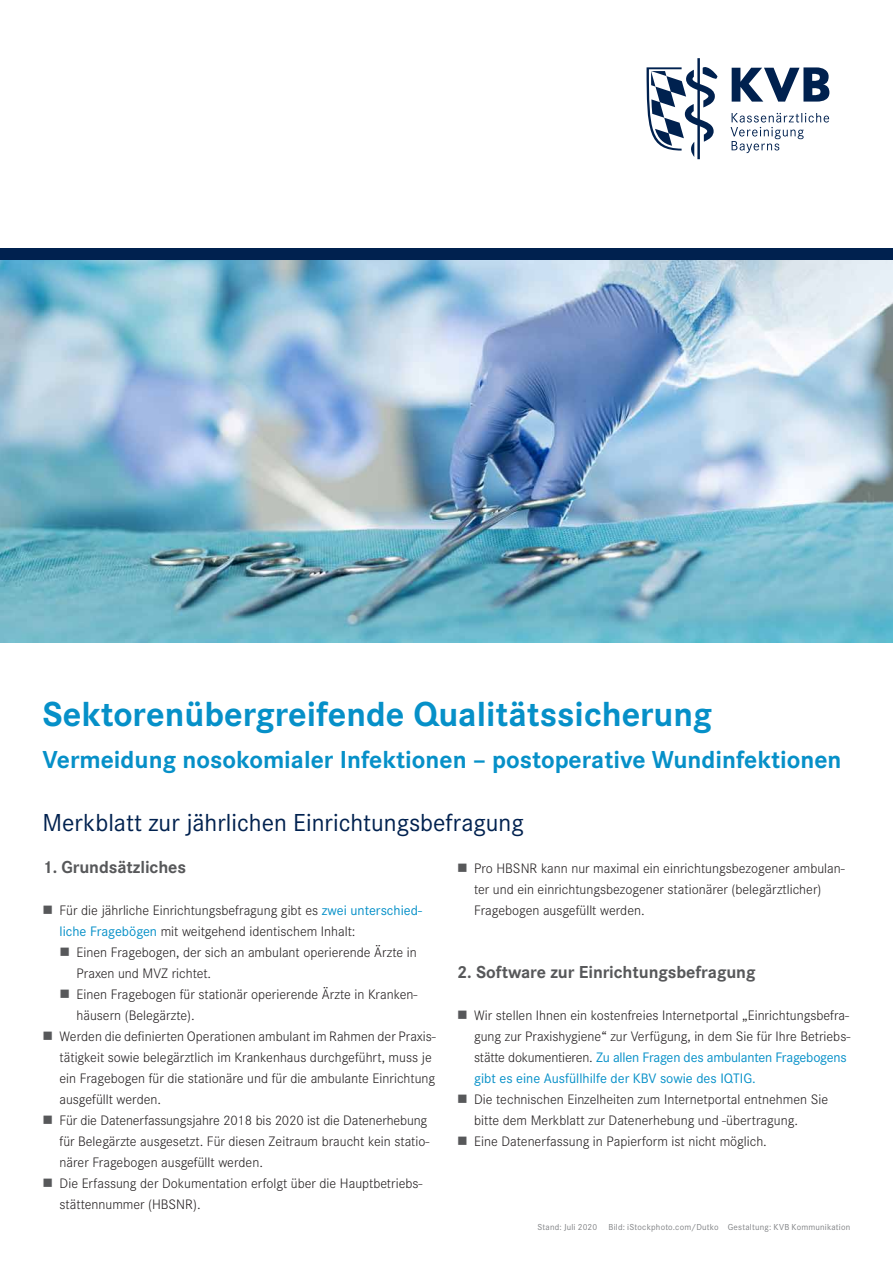
<style>
.page{position:relative;width:893px;height:1263px;background:#fff}
.page>*{position:absolute;margin:0;border:0;box-sizing:border-box;transform-origin:0 0}
.t1{font:700 36px "Corporate S";color:#0690c8}
.t2{font:700 25.5px "Corporate S";color:#0690c8}
.t3{font:25.5px "Corporate S";color:#00214f}
.t4{font:700 18px "Corporate S";letter-spacing:-.005em;color:#57585a}
.t5{font:300 14.25px/21px "Corporate S";color:#231f20}
.t6{font:9px "Corporate S";letter-spacing:.02em;color:#808285}
.s1{font-weight:400;color:#0690c8}
</style>
<div class="page">
<svg style="left:647px;top:58px;width:182px;height:101px"></svg>
<div style="left:0;top:248px;width:893px;height:12px;background:#00214f"></div>
<img style="left:0;top:260px;width:893px;height:382px">
<h1 class="t1" style="left:43px;top:689px;width:671px">Sektorenübergreifende Qualitätssicherung</h1>
<h2 class="t2" style="left:43px;top:742px;width:801px">Vermeidung nosokomialer Infektionen – postoperative Wundinfektionen</h2>
<h2 class="t3" style="left:43px;top:806px;width:483px">Merkblatt zur jährlichen Einrichtungsbefragung</h2>
<p class="t4" style="left:43px;top:855px;width:145px">1. Grundsätzliches</p>
<p class="t5" style="left:60px;top:899px;width:364px">Für die jährliche Einrichtungsbefragung gibt es <span class="s1">zwei unterschied&shy;liche Fragebögen</span> mit weitgehend identischem Inhalt:</p>
<p class="t5" style="left:77px;top:941px;width:342px">Einen Fragebogen, der sich an ambulant operierende Ärzte in</p>
<p class="t5" style="left:77px;top:962px;width:136px">Praxen und MVZ richtet.</p>
<p class="t5" style="left:77px;top:983px;width:342px">Einen Fragebogen für stationär operierende Ärzte in Kranken-</p>
<p class="t5" style="left:77px;top:1004px;width:120px">häusern (Belegärzte).</p>
<p class="t5" style="left:60px;top:1025px;width:378px">Werden die definierten Operationen ambulant im Rahmen der Praxis-</p>
<p class="t5" style="left:60px;top:1046px;width:374px">tätigkeit sowie belegärztlich im Krankenhaus durchgeführt, muss je</p>
<p class="t5" style="left:60px;top:1067px;width:377px">ein Fragebogen für die stationäre und für die ambulante Einrichtung</p>
<p class="t5" style="left:60px;top:1088px;width:103px">ausgefüllt werden.</p>
<p class="t5" style="left:60px;top:1109px;width:369px">Für die Datenerfassungsjahre 2018 bis 2020 ist die Datenerhebung</p>
<p class="t5" style="left:60px;top:1130px;width:371px">für Belegärzte ausgesetzt. Für diesen Zeitraum braucht kein statio-</p>
<p class="t5" style="left:60px;top:1151px;width:205px">närer Fragebogen ausgefüllt werden.</p>
<p class="t5" style="left:60px;top:1172px;width:365px">Die Erfassung der Dokumentation erfolgt über die Hauptbetriebs-</p>
<p class="t5" style="left:60px;top:1193px;width:143px">stättennummer (HBSNR).</p>
<p class="t5" style="left:474px;top:857px;width:372px">Pro HBSNR kann nur maximal ein einrichtungsbezogener ambulan&shy;ter und ein einrichtungsbezogener stationärer (belegärztlicher)<br>Fragebogen ausgefüllt werden.</p>
<p class="t4" style="left:457px;top:960px;width:300px">2. Software zur Einrichtungsbefragung</p>
<p class="t5" style="left:474px;top:1004px;width:378px">Wir stellen Ihnen ein kostenfreies Internetportal „Einrichtungsbefra&shy;gung zur Praxishygiene“ zur Verfügung, in dem Sie für Ihre Betriebs&shy;stätte dokumentieren. <span class="s1">Zu allen Fragen des ambulanten Fragebogens gibt es eine Ausfüllhilfe der KBV sowie des IQTIG.</span></p>
<p class="t5" style="left:474px;top:1088px;width:356px">Die technischen Einzelheiten zum Internetportal entnehmen Sie bitte dem Merkblatt zur Datenerhebung und -übertragung.<br>Eine Datenerfassung in Papierform ist nicht möglich.</p>
<p class="t6" style="left:537px;top:1221px;width:61px">Stand: Juli 2020</p>
<p class="t6" style="left:608px;top:1221px;width:243px">Bild: iStockphoto.com/Dutko Gestaltung: KVB Kommunikation</p>
</div>
